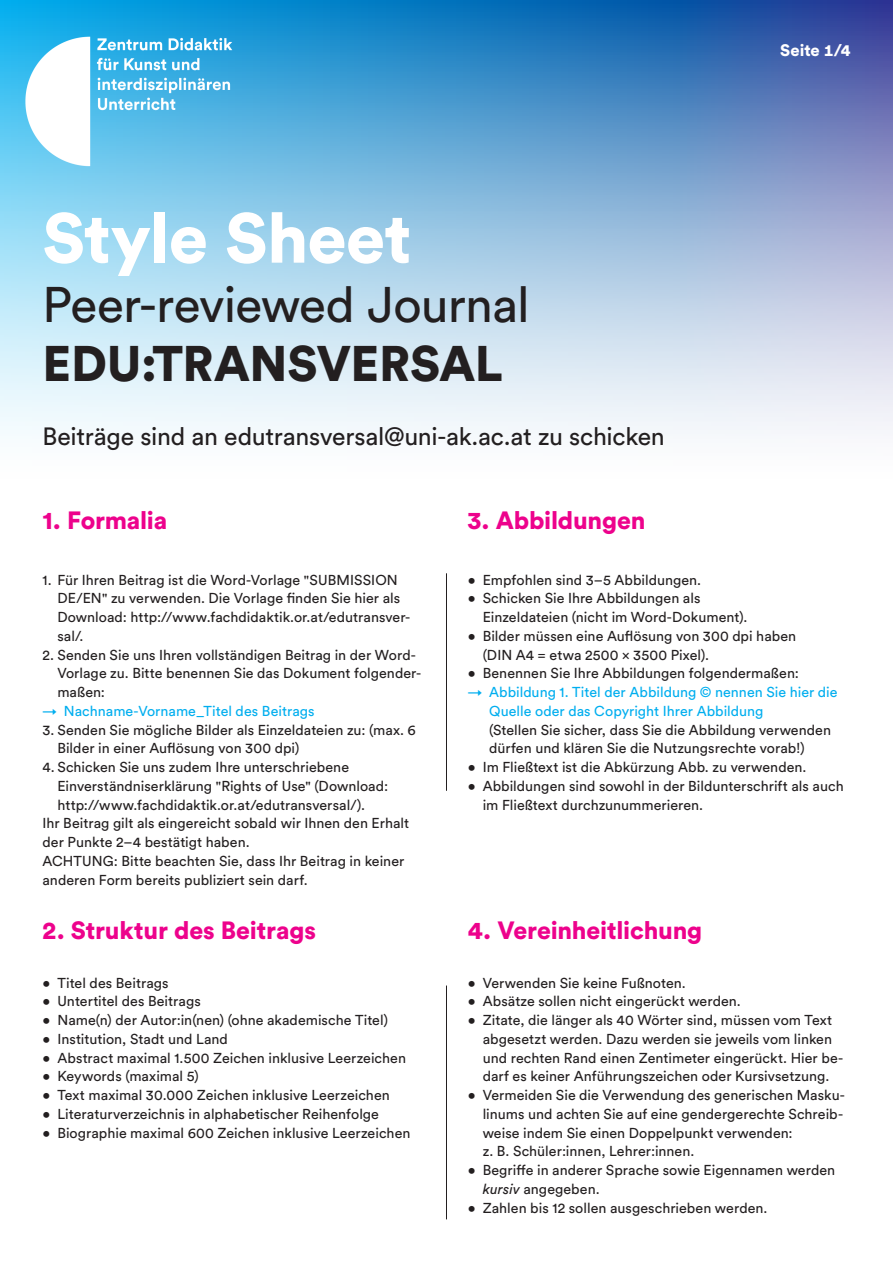
<style>
.page{position:relative;width:893px;height:1263px;background:#fff}
.page>*{position:absolute;margin:0;border:0;box-sizing:border-box;transform-origin:0 0}
.t1{font:900 69.75px "Circular Std";letter-spacing:-.01em;color:#fff}
.t2{font:49.5px "Circular Std";letter-spacing:-.015em;color:#231f20}
.t3{font:900 49.5px "Circular Std";letter-spacing:-.01em;color:#231f20}
.t4{font:900 24.75px "Circular Std";letter-spacing:-.005em;color:#ed028c}
.t5{font:24.75px "Circular Std";letter-spacing:-.01em;color:#231f20}
.t6{font:900 16.5px "Circular Std";color:#fff}
.t7{font:14.25px/18.8px "Circular Std";color:#231f20}
.t8{font:14.25px "Circular Std";color:#00aeef}
.s1{color:#00aeef}
.s2{font-style:italic}
</style>
<div class="page">
<svg style="left:0;top:0;width:893px;height:434px;background:#98bdde"></svg>
<hr style="left:446px;top:573px;width:1px;height:218px;background:#231f20">
<hr style="left:446px;top:985px;width:1px;height:234px;background:#231f20">
<img style="left:0;top:0;width:274px;height:247px">
<p class="t1" style="left:43px;top:192px;width:370px">Style Sheet</p>
<p class="t2" style="left:43px;top:275px;width:489px">Peer-reviewed Journal</p>
<p class="t3" style="left:43px;top:331px;width:462px">EDU:TRANSVERSAL</p>
<p class="t5" style="left:43px;top:422px;width:624px">Beiträge sind an edutransversal@uni-ak.ac.at zu schicken</p>
<p class="t4" style="left:43px;top:504px;width:126px">1. Formalia</p>
<p class="t4" style="left:468px;top:504px;width:179px">3. Abbildungen</p>
<p class="t6" style="left:780px;top:39px;width:72px">Seite 1/4</p>
<p class="t7" style="left:57px;top:570px;width:354px;text-indent:-15px">1. Für Ihren Beitrag ist die Word-Vorlage "SUBMISSION DE/EN" zu verwenden. Die Vorlage finden Sie hier als Download: http://www.fachdidaktik.or.at/edutransver&shy;sal/.</p>
<p class="t7" style="left:57px;top:645px;width:365px;text-indent:-15px">2. Senden Sie uns Ihren vollständigen Beitrag in der Word-<br>Vorlage zu. Bitte benennen Sie das Dokument folgender&shy;maßen:</p>
<p class="t8" style="left:43px;top:702px;width:274px">→ Nachname-Vorname_Titel des Beitrags</p>
<p class="t7" style="left:57px;top:720px;width:360px;text-indent:-15px">3. Senden Sie mögliche Bilder als Einzeldateien zu: (max. 6<br>Bilder in einer Auflösung von 300 dpi)</p>
<p class="t7" style="left:57px;top:757px;width:332px;text-indent:-15px">4. Schicken Sie uns zudem Ihre unterschriebene<br>Einverständniserklärung "Rights of Use" (Download: http://www.fachdidaktik.or.at/edutransversal/).</p>
<p class="t7" style="left:43px;top:814px;width:368px">Ihr Beitrag gilt als eingereicht sobald wir Ihnen den Erhalt der Punkte 2–4 bestätigt haben.</p>
<p class="t7" style="left:43px;top:851px;width:363px">ACHTUNG: Bitte beachten Sie, dass Ihr Beitrag in keiner anderen Form bereits publiziert sein darf.</p>
<p class="t4" style="left:43px;top:914px;width:275px">2. Struktur des Beitrags</p>
<p class="t7" style="left:43px;top:973px;width:128px">• Titel des Beitrags</p>
<p class="t7" style="left:43px;top:992px;width:160px">• Untertitel des Beitrags</p>
<p class="t7" style="left:43px;top:1011px;width:347px">• Name(n) der Autor:in(nen) (ohne akademische Titel)</p>
<p class="t7" style="left:43px;top:1029px;width:187px">• Institution, Stadt und Land</p>
<p class="t7" style="left:43px;top:1048px;width:365px">• Abstract maximal 1.500 Zeichen inklusive Leerzeichen</p>
<p class="t7" style="left:43px;top:1067px;width:158px">• Keywords (maximal 5)</p>
<p class="t7" style="left:43px;top:1086px;width:349px">• Text maximal 30.000 Zeichen inklusive Leerzeichen</p>
<p class="t7" style="left:43px;top:1104px;width:338px">• Literaturverzeichnis in alphabetischer Reihenfolge</p>
<p class="t7" style="left:43px;top:1123px;width:369px">• Biographie maximal 600 Zeichen inklusive Leerzeichen</p>
<p class="t7" style="left:468px;top:570px;width:235px">• Empfohlen sind 3–5 Abbildungen.</p>
<p class="t7" style="left:483px;top:589px;width:266px;text-indent:-15px">• Schicken Sie Ihre Abbildungen als<br>Einzeldateien (nicht im Word-Dokument).</p>
<p class="t7" style="left:483px;top:626px;width:315px;text-indent:-15px">• Bilder müssen eine Auflösung von 300 dpi haben (DIN A4 = etwa 2500 × 3500 Pixel).</p>
<p class="t7" style="left:468px;top:664px;width:333px">• Benennen Sie Ihre Abbildungen folgendermaßen:</p>
<p class="t7" style="left:489px;top:682px;width:350px;text-indent:-21px"><span class="s1">→ Abbildung 1. Titel der Abbildung © nennen Sie hier die Quelle oder das Copyright Ihrer Abbildung<br></span>(Stellen Sie sicher, dass Sie die Abbildung verwenden dürfen und klären Sie die Nutzungsrechte vorab!)</p>
<p class="t7" style="left:468px;top:757px;width:340px">• Im Fließtext ist die Abkürzung Abb. zu verwenden.</p>
<p class="t7" style="left:483px;top:776px;width:363px;text-indent:-15px">• Abbildungen sind sowohl in der Bildunterschrift als auch im Fließtext durchzunummerieren.</p>
<p class="t4" style="left:468px;top:914px;width:236px">4. Vereinheitlichung</p>
<p class="t7" style="left:468px;top:973px;width:220px">• Verwenden Sie keine Fußnoten.</p>
<p class="t7" style="left:468px;top:992px;width:275px">• Absätze sollen nicht eingerückt werden.</p>
<p class="t7" style="left:483px;top:1011px;width:362px;text-indent:-15px">• Zitate, die länger als 40 Wörter sind, müssen vom Text abgesetzt werden. Dazu werden sie jeweils vom linken und rechten Rand einen Zentimeter eingerückt. Hier be&shy;darf es keiner Anführungszeichen oder Kursivsetzung.</p>
<p class="t7" style="left:483px;top:1086px;width:364px;text-indent:-15px">• Vermeiden Sie die Verwendung des generischen Masku&shy;linums und achten Sie auf eine gendergerechte Schreib&shy;weise indem Sie einen Doppelpunkt verwenden:<br>z. B. Schüler:innen, Lehrer:innen.</p>
<p class="t7" style="left:483px;top:1161px;width:354px;text-indent:-15px">• Begriffe in anderer Sprache sowie Eigennamen werden <span class="s2">kursiv</span> angegeben.</p>
<p class="t7" style="left:468px;top:1198px;width:301px">• Zahlen bis 12 sollen ausgeschrieben werden.</p>
</div>
